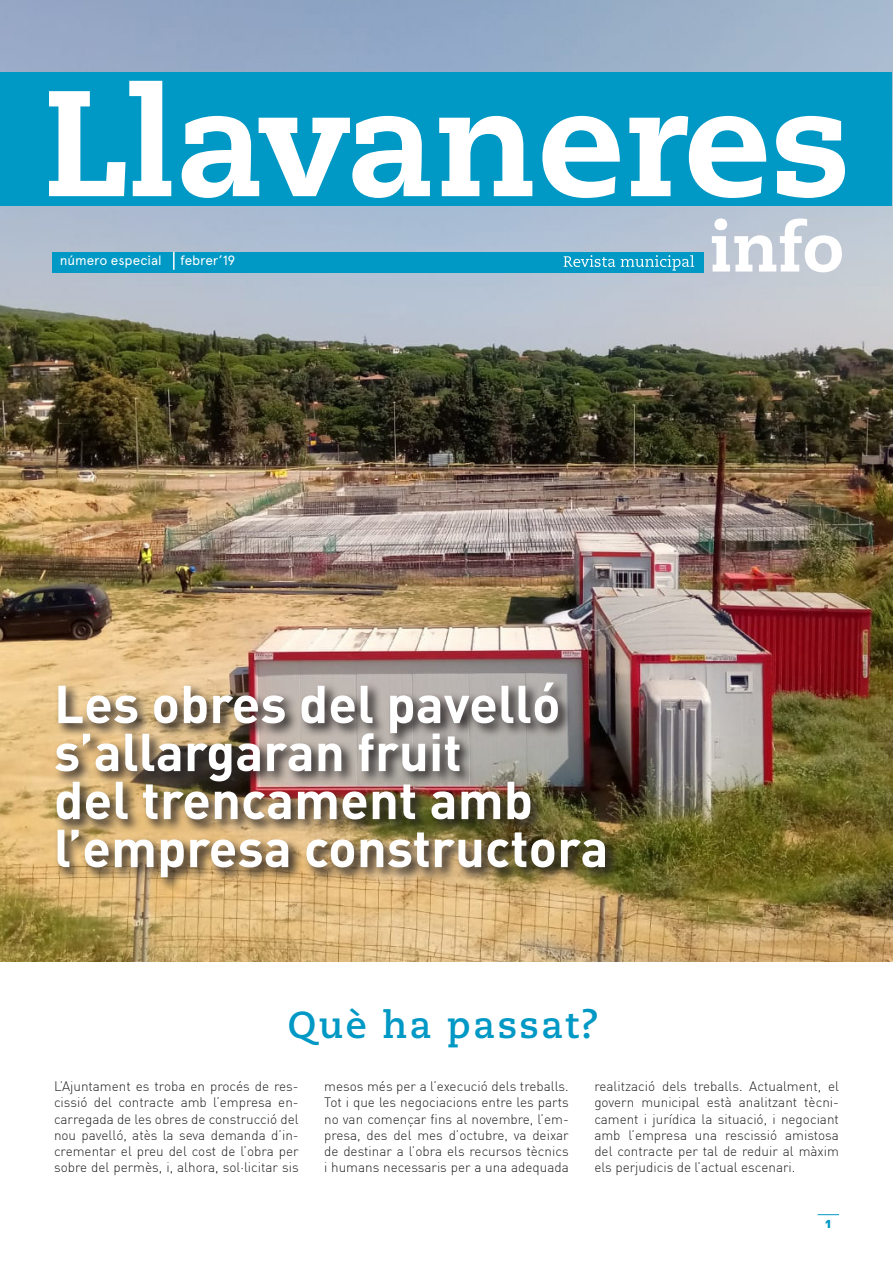
<style>
.page{position:relative;width:893px;height:1263px;background:#fff}
.page>*{position:absolute;margin:0;border:0;box-sizing:border-box;transform-origin:0 0}
.t1{font:700 52.5px/48px "DIN";color:#fff}
.t2{font:700 37.5px "Caecilia LT Std";letter-spacing:.06em;color:#0098c4}
.t3{font:300 13.5px/16.2px "DIN";color:#231f20;text-align:justify}
.t4{font:13.5px "Apercu";letter-spacing:-.01em;color:#fff}
.t5{font:13.5px "DIN";color:#0098c4}
</style>
<div class="page">
<img style="left:0;top:0;width:893px;height:961px">
<div style="left:1px;top:72px;width:891px;height:134px;background:#0098c4"></div>
<svg style="left:49px;top:81px;width:796px;height:117px"></svg>
<svg style="left:712px;top:218px;width:130px;height:54px"></svg>
<div style="left:53px;top:252px;width:650px;height:20px;background:#0098c4"></div>
<svg style="left:173px;top:252px;width:2px;height:18px"></svg>
<svg style="left:564px;top:255px;width:130px;height:16px"></svg>
<img style="left:53px;top:680px;width:568px;height:212px">
<svg style="left:818px;top:1214px;width:21px;height:1px"></svg>
<p class="t4" style="left:60px;top:253px;width:103px">número especial</p>
<p class="t4" style="left:180px;top:253px;width:57px">febrer’19</p>
<p class="t1" style="left:54px;top:678px;width:556px">Les obres del pavelló s’allargaran fruit<br>del trencament amb l’empresa constructora</p>
<p class="t2" style="left:288px;top:1002px;width:313px">Què ha passat?</p>
<p class="t3" style="left:54px;top:1078px;width:246px">L’Ajuntament es troba en procés de res&shy;cissió del contracte amb l’empresa en&shy;carregada de les obres de construcció del nou pavelló, atès la seva demanda d’in&shy;crementar el preu del cost de l’obra per sobre del permès, i, alhora, sol·licitar sis</p>
<p class="t3" style="left:324px;top:1078px;width:246px">mesos més per a l’execució dels treballs.<br>Tot i que les negociacions entre les parts no van començar fins al novembre, l’em&shy;presa, des del mes d’octubre, va deixar de destinar a l’obra els recursos tècnics i humans necessaris per a una adequada</p>
<p class="t3" style="left:594px;top:1078px;width:246px">realització dels treballs. Actualment, el govern municipal està analitzant tècni&shy;cament i jurídica la situació, i negociant amb l’empresa una rescissió amistosa del contracte per tal de reduir al màxim els perjudicis de l’actual escenari.</p>
<p class="t5" style="left:825px;top:1214px;width:8px">1</p>
</div>
